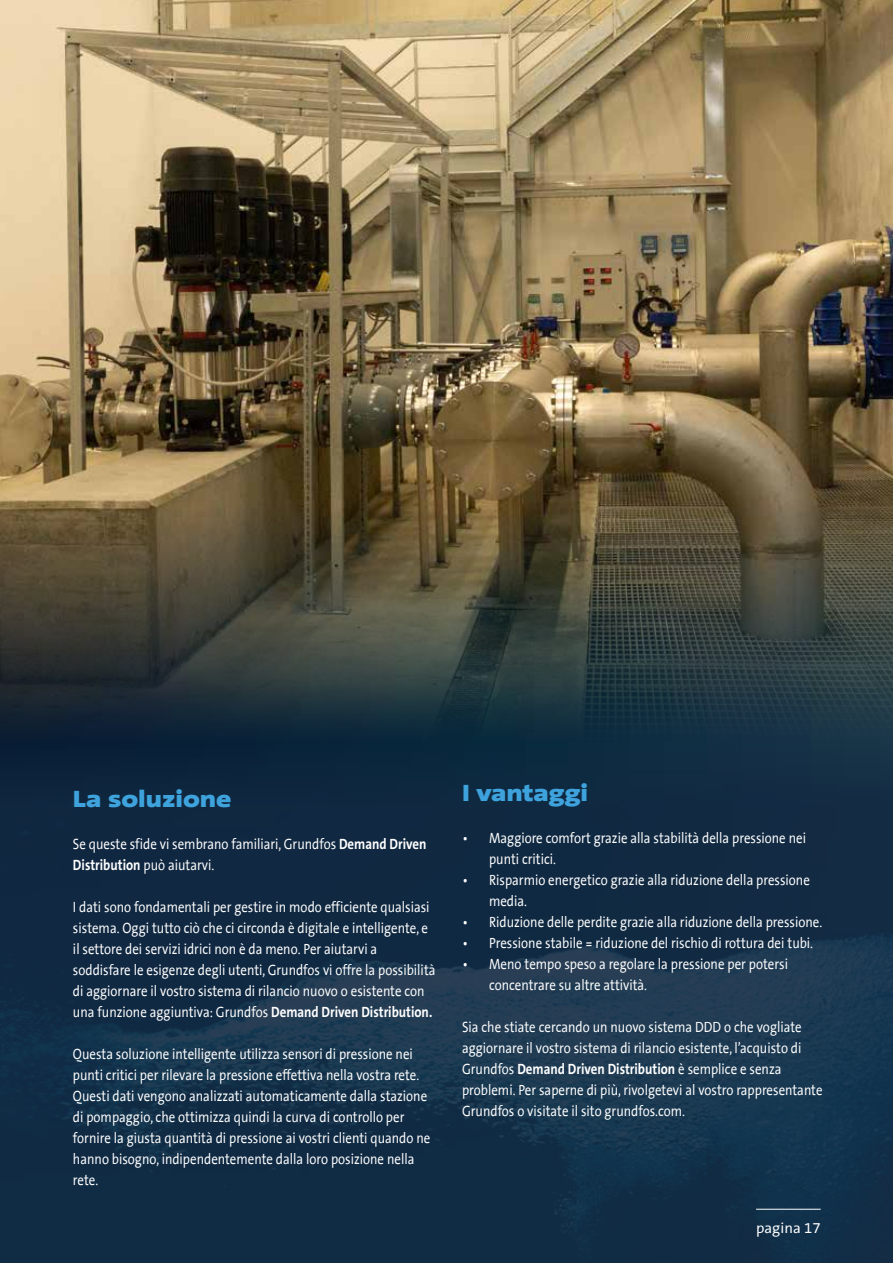
<style>
.page{position:relative;width:893px;height:1263px;background:#fff}
.page>*{position:absolute;margin:0;border:0;box-sizing:border-box;transform-origin:0 0}
.t1{font:900 24px "Grundfos The Sans Extd";color:#3ea3dc;scale:.86 1}
.t2{font:15px/21px "Grundfos The Sans";color:#fff;scale:.86 1}
.t3{font:15px "Grundfos The Sans";color:#fff}
.s1{font-weight:700}
</style>
<div class="page">
<img style="left:0;top:0;width:893px;height:685px">
<svg style="left:0;top:685px;width:893px;height:578px;background:#132e45"></svg>
<hr style="left:756px;top:1209px;width:65px;height:1px;background:#fff">
<h1 class="t1" style="left:73px;top:783px;width:186px">La soluzione</h1>
<p class="t2" style="left:73px;top:834px;width:412px">Se queste sfide vi sembrano familiari, Grundfos <span class="s1">Demand Driven<br>Distribution</span> può aiutarvi.</p>
<p class="t2" style="left:73px;top:897px;width:423px">I dati sono fondamentali per gestire in modo efficiente qualsiasi sistema. Oggi tutto ciò che ci circonda è digitale e intelligente, e il settore dei servizi idrici non è da meno. Per aiutarvi a soddisfare le esigenze degli utenti, Grundfos vi offre la possibilità di aggiornare il vostro sistema di rilancio nuovo o esistente con una funzione aggiuntiva: Grundfos <span class="s1">Demand Driven Distribution.</span></p>
<p class="t2" style="left:73px;top:1044px;width:417px">Questa soluzione intelligente utilizza sensori di pressione nei punti critici per rilevare la pressione effettiva nella vostra rete.<br>Questi dati vengono analizzati automaticamente dalla stazione di pompaggio, che ottimizza quindi la curva di controllo per fornire la giusta quantità di pressione ai vostri clienti quando ne hanno bisogno, indipendentemente dalla loro posizione nella rete.</p>
<h1 class="t1" style="left:462px;top:778px;width:148px">I vantaggi</h1>
<p class="t2" style="left:489px;top:828px;width:370px;text-indent:-27px">• Maggiore comfort grazie alla stabilità della pressione nei punti critici.</p>
<p class="t2" style="left:489px;top:870px;width:375px;text-indent:-27px">• Risparmio energetico grazie alla riduzione della pressione media.</p>
<p class="t2" style="left:462px;top:912px;width:420px">• Riduzione delle perdite grazie alla riduzione della pressione.</p>
<p class="t2" style="left:462px;top:933px;width:410px">• Pressione stabile = riduzione del rischio di rottura dei tubi.</p>
<p class="t2" style="left:489px;top:954px;width:349px;text-indent:-27px">• Meno tempo speso a regolare la pressione per potersi concentrare su altre attività.</p>
<p class="t2" style="left:462px;top:1017px;width:421px">Sia che stiate cercando un nuovo sistema DDD o che vogliate aggiornare il vostro sistema di rilancio esistente, l’acquisto di Grundfos <span class="s1">Demand Driven Distribution</span> è semplice e senza problemi. Per saperne di più, rivolgetevi al vostro rappresentante Grundfos o visitate il sito grundfos.com.</p>
<p class="t3" style="left:756px;top:1220px;width:66px">pagina 17</p>
</div>
